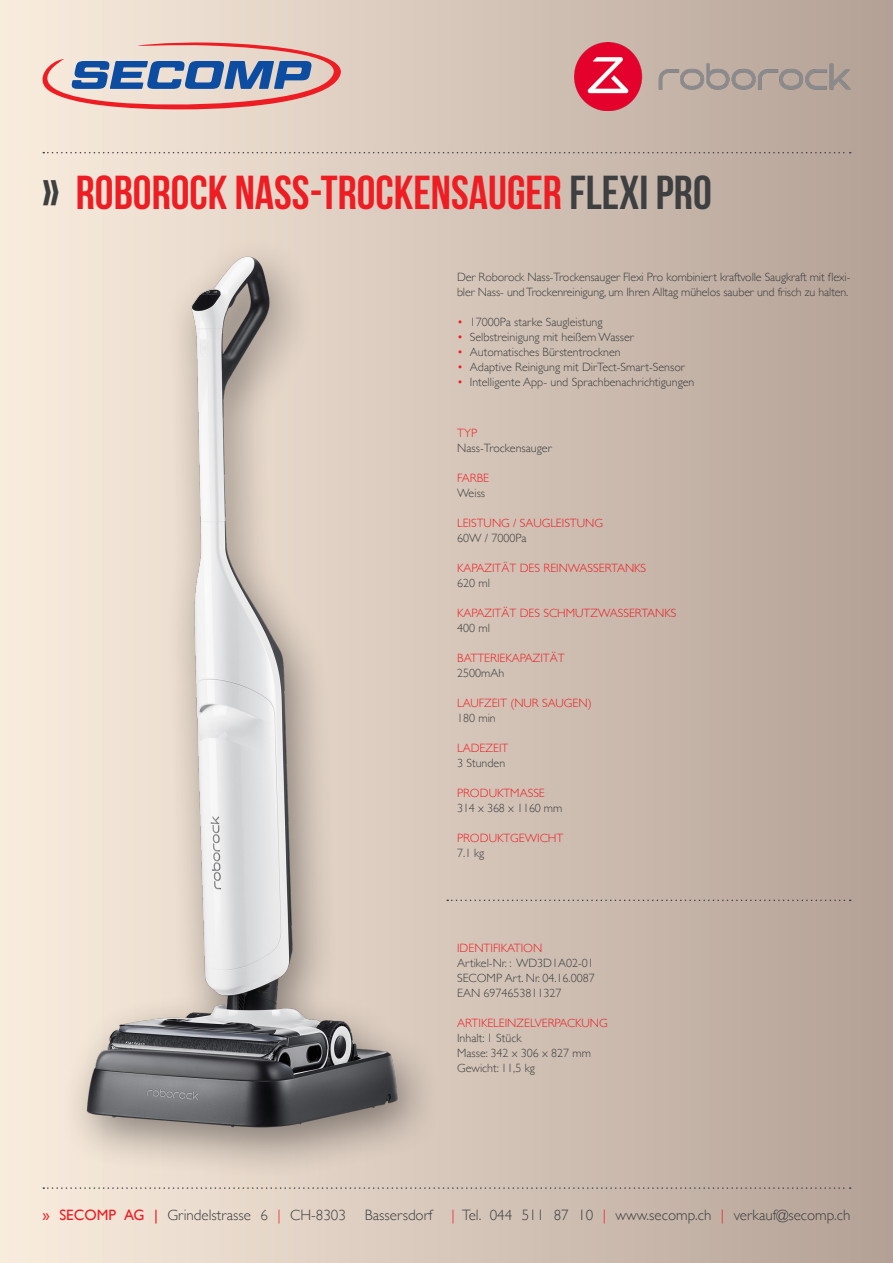
<style>
.page{position:relative;width:893px;height:1263px;background:#fff}
.page>*{position:absolute;margin:0;border:0;box-sizing:border-box;transform-origin:0 0}
.t1{font:700 47.4px "Bebas Neue";color:#ee1d23}
.t2{font:300 15px "Gill Sans";color:#3d3f41}
.t3{font:300 12px/15px "Gill Sans";color:#3d3f41}
.t4{font:300 12px "Gill Sans";color:#ee1d23}
.s1{color:#3d3f41}
.s2{color:#ee1d23}
.s3{font-weight:400;color:#ee1d23}
</style>
<div class="page">
<div style="left:0;top:0;width:893px;height:1263px;background:linear-gradient(to right,#faeedf,#b4a196)"></div>
<svg style="left:3px;top:42px;width:353px;height:67px;background:#c4b1b7"></svg>
<svg style="left:43px;top:152px;width:808px;height:1px"></svg>
<svg style="left:43px;top:1187px;width:808px;height:2px;background:#baaea3"></svg>
<img style="left:574px;top:43px;width:276px;height:67px">
<svg style="left:447px;top:899px;width:404px;height:2px"></svg>
<img style="left:43px;top:209px;width:403px;height:969px">
<p class="t1" style="left:43px;top:167px;width:671px"><span class="s1">»</span> ROBOROCK NASS-TROCKENSAUGER <span class="s1">FLEXI PRO</span></p>
<p class="t3" style="left:457px;top:269px;width:395px">Der Roborock Nass-Trockensauger Flexi Pro kombiniert kraftvolle Saugkraft mit flexi&shy;bler Nass- und Trockenreinigung, um Ihren Alltag mühelos sauber und frisch zu halten.</p>
<p class="t3" style="left:457px;top:314px;width:147px"><span class="s2">•</span> 17000Pa starke Saugleistung</p>
<p class="t3" style="left:457px;top:329px;width:178px"><span class="s2">•</span> Selbstreinigung mit heißem Wasser</p>
<p class="t3" style="left:457px;top:344px;width:165px"><span class="s2">•</span> Automatisches Bürstentrocknen</p>
<p class="t3" style="left:457px;top:359px;width:229px"><span class="s2">•</span> Adaptive Reinigung mit DirTect-Smart-Sensor</p>
<p class="t3" style="left:457px;top:374px;width:239px"><span class="s2">•</span> Intelligente App- und Sprachbenachrichtigungen</p>
<p class="t4" style="left:457px;top:424px;width:21px">TYP</p>
<p class="t3" style="left:457px;top:440px;width:96px">Nass-Trockensauger</p>
<p class="t4" style="left:457px;top:469px;width:33px">FARBE</p>
<p class="t3" style="left:457px;top:485px;width:30px">Weiss</p>
<p class="t4" style="left:457px;top:514px;width:147px">LEISTUNG / SAUGLEISTUNG</p>
<p class="t3" style="left:457px;top:530px;width:71px">60W / 7000Pa</p>
<p class="t4" style="left:457px;top:559px;width:191px">KAPAZITÄT DES REINWASSERTANKS</p>
<p class="t3" style="left:457px;top:575px;width:34px">620 ml</p>
<p class="t4" style="left:457px;top:604px;width:221px">KAPAZITÄT DES SCHMUTZWASSERTANKS</p>
<p class="t3" style="left:457px;top:620px;width:34px">400 ml</p>
<p class="t4" style="left:457px;top:649px;width:109px">BATTERIEKAPAZITÄT</p>
<p class="t3" style="left:457px;top:665px;width:49px">2500mAh</p>
<p class="t4" style="left:457px;top:694px;width:136px">LAUFZEIT (NUR SAUGEN)</p>
<p class="t3" style="left:457px;top:710px;width:40px">180 min</p>
<p class="t4" style="left:457px;top:739px;width:53px">LADEZEIT</p>
<p class="t3" style="left:457px;top:755px;width:50px">3 Stunden</p>
<p class="t4" style="left:457px;top:784px;width:89px">PRODUKTMASSE</p>
<p class="t3" style="left:457px;top:800px;width:107px">314 x 368 x 1160 mm</p>
<p class="t4" style="left:457px;top:829px;width:108px">PRODUKTGEWICHT</p>
<p class="t3" style="left:457px;top:845px;width:29px">7.1 kg</p>
<p class="t4" style="left:457px;top:938px;width:87px">IDENTIFIKATION</p>
<p class="t3" style="left:457px;top:955px;width:138px">Artikel-Nr. : WD3D1A02-01</p>
<p class="t3" style="left:457px;top:970px;width:139px">SECOMP Art. Nr. 04.16.0087</p>
<p class="t3" style="left:457px;top:985px;width:106px">EAN 6974653811327</p>
<p class="t4" style="left:457px;top:1013px;width:152px">ARTIKELEINZELVERPACKUNG</p>
<p class="t3" style="left:457px;top:1030px;width:66px">Inhalt: 1 Stück</p>
<p class="t3" style="left:457px;top:1045px;width:135px">Masse: 342 x 306 x 827 mm</p>
<p class="t3" style="left:457px;top:1060px;width:79px">Gewicht: 11,5 kg</p>
<p class="t2" style="left:43px;top:1204px;width:305px"><span class="s3">» SECOMP AG |</span> Grindelstrasse 6 <span class="s2">|</span> CH-8303</p>
<p class="t2" style="left:365px;top:1204px;width:69px">Bassersdorf</p>
<p class="t2" style="left:451px;top:1204px;width:401px"><span class="s2">|</span> Tel. 044 511 87 10 <span class="s2">|</span> www.secomp.ch <span class="s2">|</span> verkauf@secomp.ch</p>
</div>
